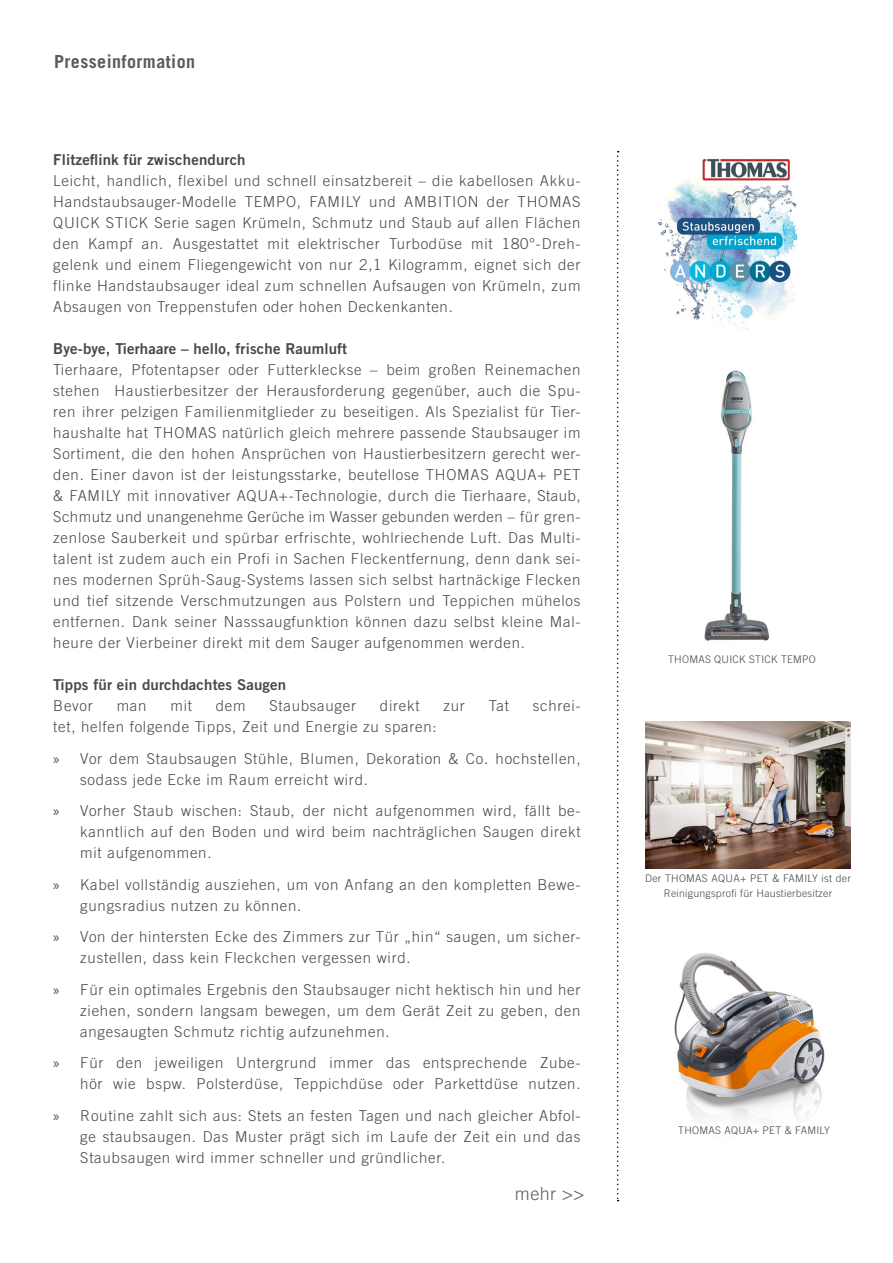
<style>
.page{position:relative;width:893px;height:1263px;background:#fff}
.page>*{position:absolute;margin:0;border:0;box-sizing:border-box;transform-origin:0 0}
.t1{font:700 18px "Trade Gothic LT";letter-spacing:.025em;color:#5f5a5a}
.t2{font:300 18px "Trade Gothic LT";color:#5f5a5a}
.t3{font:300 15px/21px "Trade Gothic LT";letter-spacing:.05em;color:#484847}
.t4{font:15px "Trade Gothic LT Bold Two";letter-spacing:.01em;color:#484847}
.t5{font:300 10.5px/15px "Trade Gothic LT";letter-spacing:.025em;color:#484847;text-align:center}
.s1{font-family:"Myriad Pro";font-weight:400}
</style>
<div class="page">
<svg style="left:617px;top:151px;width:2px;height:1050px"></svg>
<img style="left:657px;top:158px;width:141px;height:173px">
<img style="left:704px;top:370px;width:65px;height:271px">
<img style="left:645px;top:722px;width:206px;height:146px">
<img style="left:674px;top:953px;width:151px;height:167px">
<p class="t1" style="left:54px;top:50px;width:143px">Presseinformation</p>
<p class="t4" style="left:53px;top:151px;width:194px">Flitzeflink für zwischendurch</p>
<p class="t3" style="left:53px;top:170px;width:529px;text-align:justify">Leicht, handlich, flexibel und schnell einsatzbereit – die kabellosen Akku-Handstaubsauger-Modelle TEMPO, FAMILY und AMBITION der THOMAS QUICK STICK Serie sagen Krümeln, Schmutz und Staub auf allen Flächen den Kampf an. Ausgestattet mit elektrischer Turbodüse mit 180°-Dreh&shy;gelenk und einem Fliegengewicht von nur 2,1 Kilogramm, eignet sich der flinke Handstaubsauger ideal zum schnellen Aufsaugen von Krümeln, zum Absaugen von Treppenstufen oder hohen Deckenkanten.</p>
<p class="t4" style="left:53px;top:340px;width:296px">Bye-bye, Tierhaare – hello, frische Raumluft</p>
<p class="t3" style="left:53px;top:359px;width:529px;text-align:justify">Tierhaare, Pfotentapser oder Futterkleckse – beim großen Reinemachen stehen Haustierbesitzer der Herausforderung gegenüber, auch die Spu&shy;ren ihrer pelzigen Familienmitglieder zu beseitigen. Als Spezialist für Tier&shy;haushalte hat THOMAS natürlich gleich mehrere passende Staubsauger im Sortiment, die den hohen Ansprüchen von Haustierbesitzern gerecht wer&shy;den. Einer davon ist der leistungsstarke, beutellose THOMAS AQUA+ PET &amp; FAMILY mit innovativer AQUA+-Technologie, durch die Tierhaare, Staub, Schmutz und unangenehme Gerüche im Wasser gebunden werden – für gren&shy;zenlose Sauberkeit und spürbar erfrischte, wohlriechende Luft. Das Multi&shy;talent ist zudem auch ein Profi in Sachen Fleckentfernung, denn dank sei&shy;nes modernen Sprüh-Saug-Systems lassen sich selbst hartnäckige Flecken und tief sitzende Verschmutzungen aus Polstern und Teppichen mühelos entfernen. Dank seiner Nasssaugfunktion können dazu selbst kleine Mal&shy;heure der Vierbeiner direkt mit dem Sauger aufgenommen werden.</p>
<p class="t4" style="left:53px;top:676px;width:234px">Tipps für ein durchdachtes Saugen</p>
<p class="t3" style="left:53px;top:695px;width:41px">Bevor</p>
<p class="t3" style="left:117px;top:695px;width:31px">man</p>
<p class="t3" style="left:170px;top:695px;width:23px">mit</p>
<p class="t3" style="left:216px;top:695px;width:31px">dem</p>
<p class="t3" style="left:269px;top:695px;width:88px">Staubsauger</p>
<p class="t3" style="left:380px;top:695px;width:41px">direkt</p>
<p class="t3" style="left:443px;top:695px;width:23px">zur</p>
<p class="t3" style="left:489px;top:695px;width:22px">Tat</p>
<p class="t3" style="left:533px;top:695px;width:49px">schrei-</p>
<p class="t3" style="left:53px;top:711px;width:529px;line-height:31.5px">tet, helfen folgende Tipps, Zeit und Energie zu sparen:<br><span class="s1">»</span> Vor dem Staubsaugen Stühle, Blumen, Dekoration &amp; Co. hochstellen,</p>
<p class="t3" style="left:53px;top:763px;width:529px;line-height:31.5px;text-indent:27px">sodass jede Ecke im Raum erreicht wird.<br><span class="s1">»</span> Vorher Staub wischen: Staub, der nicht aufgenommen wird, fällt be-</p>
<p class="t3" style="left:80px;top:821px;width:502px">kanntlich auf den Boden und wird beim nachträglichen Saugen direkt mit aufgenommen.</p>
<p class="t3" style="left:80px;top:874px;width:502px;text-indent:-27px"><span class="s1">»</span> Kabel vollständig ausziehen, um von Anfang an den kompletten Bewe&shy;gungsradius nutzen zu können.</p>
<p class="t3" style="left:80px;top:926px;width:502px;text-indent:-27px"><span class="s1">»</span> Von der hintersten Ecke des Zimmers zur Tür „hin“ saugen, um sicher&shy;zustellen, dass kein Fleckchen vergessen wird.</p>
<p class="t3" style="left:80px;top:979px;width:502px;text-align:justify;text-indent:-27px"><span class="s1">»</span> Für ein optimales Ergebnis den Staubsauger nicht hektisch hin und her ziehen, sondern langsam bewegen, um dem Gerät Zeit zu geben, den angesaugten Schmutz richtig aufzunehmen.</p>
<p class="t3" style="left:53px;top:1052px;width:529px;text-align:right"><span class="s1">»</span> Für den jeweiligen Untergrund immer das entsprechende Zube&shy;hör wie bspw. Polsterdüse, Teppichdüse oder Parkettdüse nutzen.</p>
<p class="t3" style="left:80px;top:1105px;width:502px;text-align:justify;text-indent:-27px"><span class="s1">»</span> Routine zahlt sich aus: Stets an festen Tagen und nach gleicher Abfol&shy;ge staubsaugen. Das Muster prägt sich im Laufe der Zeit ein und das Staubsaugen wird immer schneller und gründlicher.</p>
<p class="t2" style="left:515px;top:1183px;width:71px">mehr &gt;&gt;</p>
<p class="t5" style="left:668px;top:652px;width:149px">THOMAS QUICK STICK TEMPO</p>
<p class="t5" style="left:645px;top:871px;width:207px">Der THOMAS AQUA+ PET &amp; FAMILY ist der<br>Reinigungsprofi für Haustierbesitzer</p>
<p class="t5" style="left:678px;top:1123px;width:153px">THOMAS AQUA+ PET &amp; FAMILY</p>
</div>
